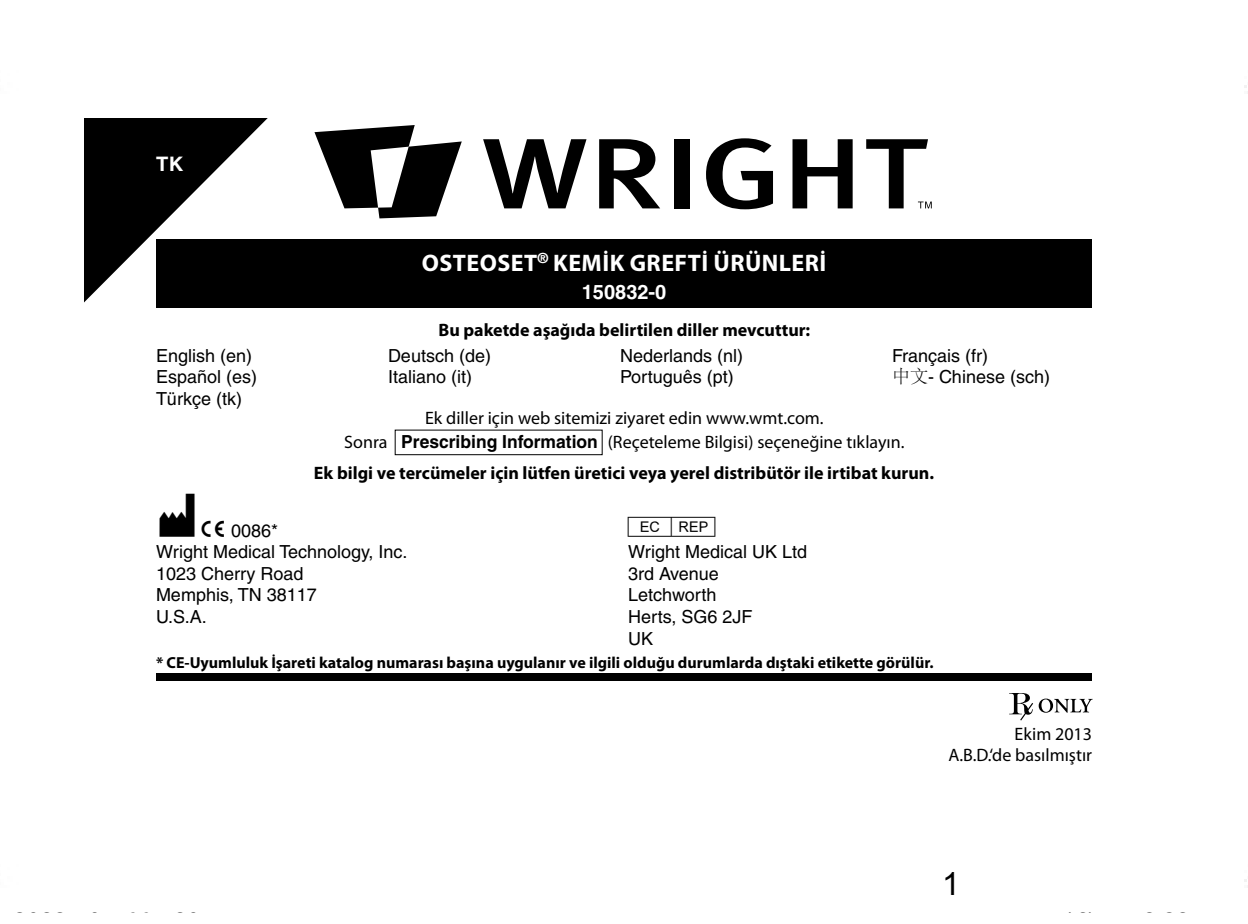
<style>
.page{position:relative;width:1248px;height:924px;background:#fff}
.page>*{position:absolute;margin:0;border:0;box-sizing:border-box;transform-origin:0 0}
.t1{font:48px "mdd en 980";color:#000}
.t2{font:32px "Arial";color:#000}
.t3{font:700 24px "Myriad Pro";letter-spacing:.02em;color:#fff}
.t4{font:700 20px "Helvetica";color:#fff}
.t5{font:18px/21.6px "Helvetica";color:#000}
.t6{font:18px/21.6px "Myriad Pro";color:#000;text-align:right}
.t7{font:700 18px "Myriad Pro";color:#000}
.t8{font:700 16px "Myriad Pro";color:#000}
.s1{font-family:"ST Song Std Light Acro"}
.s2{font-family:"Helvetica";font-weight:700}
.s3{font-family:"mdd en 980"}
</style>
<div class="page">
<div style="left:156px;top:240px;width:936px;height:68px;background:#000"></div>
<svg style="left:1009px;top:693px;width:24px;height:28px"></svg>
<svg style="left:1039px;top:699px;width:54px;height:14px"></svg>
<div style="left:156px;top:674px;width:936px;height:7px;background:#000"></div>
<div style="left:395px;top:430px;width:208px;height:25px;border:1px solid #000"></div>
<svg style="left:84px;top:118px;width:218px;height:184px;fill:#000"></svg>
<svg style="left:483px;top:139px;width:104px;height:69px"></svg>
<svg style="left:599px;top:139px;width:61px;height:69px"></svg>
<div style="left:674px;top:139px;width:16px;height:69px;background:#000"></div>
<svg style="left:706px;top:138px;width:67px;height:71px"></svg>
<svg style="left:793px;top:139px;width:60px;height:69px"></svg>
<svg style="left:314px;top:125px;width:148px;height:93px"></svg>
<svg style="left:866px;top:139px;width:66px;height:69px"></svg>
<div style="left:27px;top:894px;width:13px;height:19px;border:2px solid #fff;border-radius:50%"></div>
<div style="left:88px;top:894px;width:13px;height:19px;border:2px solid #fff;border-radius:50%"></div>
<div style="left:187px;top:894px;width:13px;height:19px;border:2px solid #fff;border-radius:50%"></div>
<p class="t4" style="left:156px;top:152px;width:29px">TK</p>
<h3 class="t3" style="left:422px;top:249px;width:406px">OSTEOSET<sup>®</sup> KEMİK GREFTİ ÜRÜNLERİ</h3>
<p class="t4" style="left:582px;top:279px;width:86px">150832-0</p>
<p class="t7" style="left:439px;top:320px;width:373px">Bu paketde aşağıda belirtilen diller mevcuttur:</p>
<p class="t5" style="left:156px;top:344px;width:98px">English (en)</p>
<p class="t5" style="left:388px;top:344px;width:105px">Deutsch (de)</p>
<p class="t5" style="left:620px;top:344px;width:125px">Nederlands (nl)</p>
<p class="t5" style="left:892px;top:344px;width:98px">Français (fr)</p>
<p class="t5" style="left:156px;top:366px;width:103px">Español (es)</p>
<p class="t5" style="left:388px;top:366px;width:86px">Italiano (it)</p>
<p class="t5" style="left:620px;top:366px;width:115px">Português (pt)</p>
<p class="t5" style="left:892px;top:366px;width:160px"><span class="s1">中文</span>- Chinese (sch)</p>
<p class="t5" style="left:156px;top:388px;width:88px">Türkçe (tk)</p>
<p class="t6" style="left:344px;top:406px;width:562px;line-height:24px;text-align:center">Ek diller için web sitemizi ziyaret edin www.wmt.com.<br>Sonra <span class="s2">Prescribing Information</span> (Reçeteleme Bilgisi) seçeneğine tıklayın.</p>
<p class="t7" style="left:314px;top:463px;width:622px">Ek bilgi ve tercümeler için lütfen üretici veya yerel distribütör ile irtibat kurun.</p>
<h1 class="t1" style="left:156px;top:492px;width:41px">M</h1>
<p class="t5" style="left:156px;top:541px;width:253px">Wright Medical Technology, Inc.</p>
<p class="t5" style="left:201px;top:519px;width:79px"><span class="s3">C</span> 0086*</p>
<h1 class="t1" style="left:624px;top:492px;width:99px">P</h1>
<p class="t5" style="left:628px;top:541px;width:181px">Wright Medical UK Ltd</p>
<p class="t5" style="left:156px;top:563px;width:149px">1023 Cherry Road</p>
<p class="t5" style="left:628px;top:563px;width:92px">3rd Avenue</p>
<p class="t5" style="left:156px;top:584px;width:162px">Memphis, TN 38117</p>
<p class="t5" style="left:628px;top:584px;width:90px">Letchworth</p>
<p class="t5" style="left:156px;top:606px;width:52px">U.S.A.</p>
<p class="t5" style="left:628px;top:606px;width:126px">Herts, SG6 2JF<br>UK</p>
<p class="t8" style="left:156px;top:654px;width:779px">* CE-Uyumluluk İşareti katalog numarası başına uygulanır ve ilgili olduğu durumlarda dıştaki etikette görülür.</p>
<p class="t6" style="left:948px;top:723px;width:145px">Ekim 2013<br>A.B.D.‘de basılmıştır</p>
<h2 class="t2" style="left:942px;top:863px;width:19px">1</h2>
</div>
